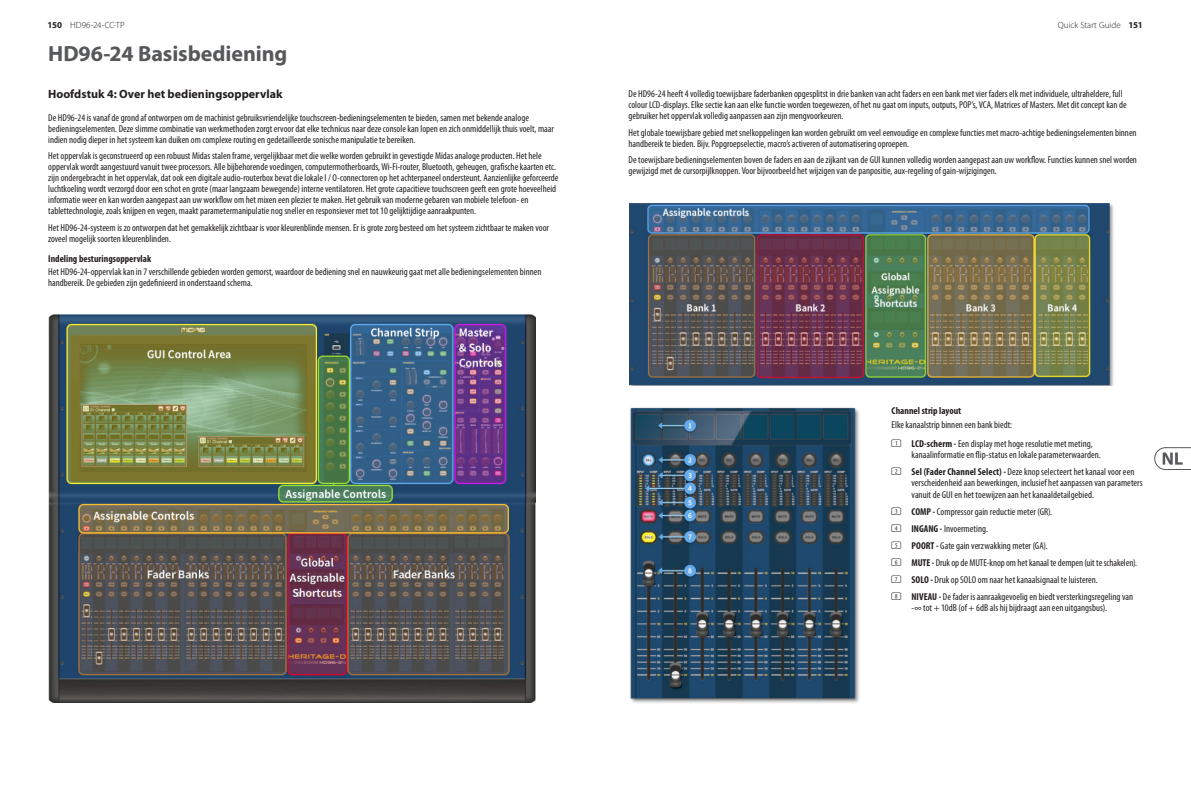
<style>
.page{position:relative;width:1191px;height:808px;background:#fff}
.page>*{position:absolute;margin:0;border:0;box-sizing:border-box;transform-origin:0 0}
.t1{font:700 22px "Myriad Pro";letter-spacing:-.005em;color:#57585a}
.Chapter_Text_12bold{font:700 12px "Myriad Pro";color:#231f20}
.Main_Text{font:condensed 10px/11px "Myriad Pro";color:#231f20}
.Main_Text_Semi_bold{font:700 condensed 10px "Myriad Pro";color:#231f20}
.t2{font:300 9px "Myriad Pro";color:#231f20}
.s1{font-weight:700}
.s2{font-family:"SQF Round Cond 1 D V1";font-stretch:normal}
</style>
<div class="page">
<svg style="left:1154px;top:447px;width:37px;height:23px"></svg>
<img style="left:629px;top:203px;width:485px;height:182px">
<img style="left:630px;top:407px;width:230px;height:296px">
<img style="left:48px;top:314px;width:487px;height:389px">
<p class="t2" style="left:48px;top:20px;width:79px"><span class="s1">150</span> HD96-24-CC-TP</p>
<p class="t2" style="left:1057px;top:20px;width:86px">Quick Start Guide <span class="s1">151</span></p>
<p class="t1" style="left:48px;top:39px;width:241px">HD96-24 Basisbediening</p>
<p class="Chapter_Text_12bold" style="left:48px;top:86px;width:236px">Hoofdstuk 4: Over het bedieningsoppervlak</p>
<p class="Main_Text" style="left:48px;top:112px;width:507px">De HD96-24 is vanaf de grond af ontworpen om de machinist gebruiksvriendelijke touchscreen-bedieningselementen te bieden, samen met bekende analoge bedieningselementen. Deze slimme combinatie van werkmethoden zorgt ervoor dat elke technicus naar deze console kan lopen en zich onmiddellijk thuis voelt, maar indien nodig dieper in het systeem kan duiken om complexe routing en gedetailleerde sonische manipulatie te bereiken.</p>
<p class="Main_Text" style="left:48px;top:150px;width:512px">Het oppervlak is geconstrueerd op een robuust Midas stalen frame, vergelijkbaar met die welke worden gebruikt in gevestigde Midas analoge producten. Het hele oppervlak wordt aangestuurd vanuit twee processors. Alle bijbehorende voedingen, computermotherboards, Wi-Fi-router, Bluetooth, geheugen, grafische kaarten etc. zijn ondergebracht in het oppervlak, dat ook een digitale audio-routerbox bevat die lokale I / O-connectoren op het achterpaneel ondersteunt. Aanzienlijke geforceerde luchtkoeling wordt verzorgd door een schot en grote (maar langzaam bewegende) interne ventilatoren. Het grote capacitieve touchscreen geeft een grote hoeveelheid informatie weer en kan worden aangepast aan uw workflow om het mixen een plezier te maken. Het gebruik van moderne gebaren van mobiele telefoon- en tablettechnologie, zoals knijpen en vegen, maakt parametermanipulatie nog sneller en responsiever met tot 10 gelijktijdige aanraakpunten.</p>
<p class="Main_Text" style="left:48px;top:222px;width:502px">Het HD96-24-systeem is zo ontworpen dat het gemakkelijk zichtbaar is voor kleurenblinde mensen. Er is grote zorg besteed om het systeem zichtbaar te maken voor zoveel mogelijk soorten kleurenblinden.</p>
<p class="Main_Text_Semi_bold" style="left:48px;top:252px;width:104px">Indeling besturingsoppervlak</p>
<p class="Main_Text" style="left:48px;top:266px;width:495px">Het HD96-24-oppervlak kan in 7 verschillende gebieden worden gemorst, waardoor de bediening snel en nauwkeurig gaat met alle bedieningselementen binnen handbereik. De gebieden zijn gedefinieerd in onderstaand schema.</p>
<p class="Main_Text" style="left:628px;top:88px;width:500px">De HD96-24 heeft 4 volledig toewijsbare faderbanken opgesplitst in drie banken van acht faders en een bank met vier faders elk met individuele, ultraheldere, full colour LCD-displays. Elke sectie kan aan elke functie worden toegewezen, of het nu gaat om inputs, outputs, POP’s, VCA, Matrices of Masters. Met dit concept kan de gebruiker het oppervlak volledig aanpassen aan zijn mengvoorkeuren.</p>
<p class="Main_Text" style="left:628px;top:127px;width:509px">Het globale toewijsbare gebied met snelkoppelingen kan worden gebruikt om veel eenvoudige en complexe functies met macro-achtige bedieningselementen binnen handbereik te bieden. Bijv. Popgroepselectie, macro’s activeren of automatisering oproepen.</p>
<p class="Main_Text" style="left:628px;top:154px;width:510px">De toewijsbare bedieningselementen boven de faders en aan de zijkant van de GUI kunnen volledig worden aangepast aan uw workflow. Functies kunnen snel worden gewijzigd met de cursorpijlknoppen. Voor bijvoorbeeld het wijzigen van de panpositie, aux-regeling of gain-wijzigingen.</p>
<p class="Main_Text_Semi_bold" style="left:891px;top:405px;width:71px">Channel strip layout</p>
<p class="Main_Text" style="left:891px;top:419px;width:122px">Elke kanaalstrip binnen een bank biedt:</p>
<p class="Main_Text" style="left:911px;top:437px;width:191px;line-height:11.3px;text-indent:-20px"><span class="s2">(1)</span> <span class="s1">LCD-scherm -</span> Een display met hoge resolutie met meting, kanaalinformatie en flip-status en lokale parameterwaarden.</p>
<p class="Main_Text" style="left:911px;top:466px;width:233px;line-height:11.3px;text-indent:-20px"><span class="s2">(2)</span> <span class="s1">Sel (Fader Channel Select) -</span> Deze knop selecteert het kanaal voor een verscheidenheid aan bewerkingen, inclusief het aanpassen van parameters vanuit de GUI en het toewijzen aan het kanaaldetailgebied.</p>
<p class="Main_Text" style="left:891px;top:506px;width:162px"><span class="s2">(3)</span> <span class="s1">COMP -</span> Compressor gain reductie meter (GR).</p>
<p class="Main_Text" style="left:891px;top:523px;width:98px"><span class="s2">(4)</span> <span class="s1">INGANG -</span> Invoermeting.</p>
<p class="Main_Text" style="left:891px;top:540px;width:158px"><span class="s2">(5)</span> <span class="s1">POORT -</span> Gate gain verzwakking meter (GA).</p>
<p class="Main_Text" style="left:891px;top:557px;width:247px"><span class="s2">(6)</span> <span class="s1">MUTE -</span> Druk op de MUTE-knop om het kanaal te dempen (uit te schakelen).</p>
<p class="Main_Text" style="left:891px;top:574px;width:208px"><span class="s2">(7)</span> <span class="s1">SOLO -</span> Druk op SOLO om naar het kanaalsignaal te luisteren.</p>
<p class="Main_Text" style="left:911px;top:590px;width:223px;line-height:11.3px;text-indent:-20px"><span class="s2">(8)</span> <span class="s1">NIVEAU -</span> De fader is aanraakgevoelig en biedt versterkingsregeling van -∞ tot + 10dB (of + 6dB als hij bijdraagt aan een uitgangsbus).</p>
</div>
